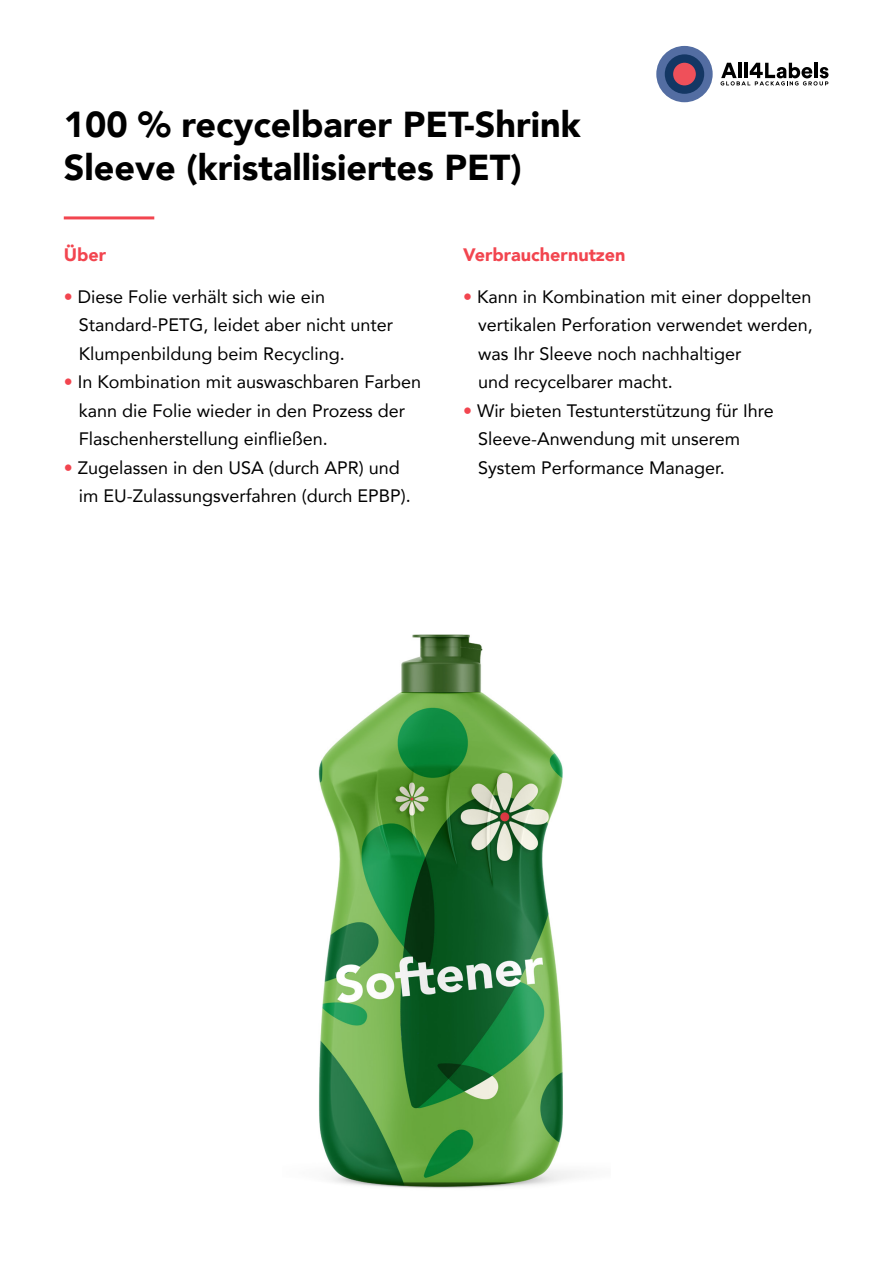
<style>
.page{position:relative;width:893px;height:1263px;background:#fff}
.page>*{position:absolute;margin:0;border:0;box-sizing:border-box;transform-origin:0 0}
.t1{font:900 36px/43.2px "Avenir";color:#000}
.t2{font:18px/28.5px "Avenir";color:#000}
.t3{font:900 18px "Avenir";color:#f2454f}
.s1{color:#f2454f}
</style>
<div class="page">
<img style="left:318px;top:634px;width:257px;height:554px">
<hr style="left:64px;top:216px;width:90px;height:3px;background:#f2454f">
<div style="left:656px;top:46px;width:57px;height:56px;background:#536da2;border-radius:50%"></div>
<div style="left:665px;top:54px;width:39px;height:40px;background:#143764;border-radius:50%"></div>
<div style="left:673px;top:63px;width:23px;height:22px;background:#ef505a;border-radius:50%"></div>
<svg style="left:721px;top:63px;width:107px;height:23px"></svg>
<p class="t1" style="left:64px;top:102px;width:519px">100 % recycelbarer PET-Shrink<br>Sleeve (kristallisiertes PET)</p>
<p class="t3" style="left:64px;top:239px;width:44px">Über</p>
<p class="t3" style="left:463px;top:239px;width:164px">Verbrauchernutzen</p>
<p class="t2" style="left:478px;top:282px;width:336px;text-indent:-15px"><span class="s1">•</span> Kann in Kombination mit einer doppelten vertikalen Perforation verwendet werden, was Ihr Sleeve noch nachhaltiger<br>und recycelbarer macht.</p>
<p class="t2" style="left:478px;top:396px;width:297px;text-indent:-15px"><span class="s1">•</span> Wir bieten Testunterstützung für Ihre<br>Sleeve-Anwendung mit unserem<br>System Performance Manager.</p>
<p class="t2" style="left:79px;top:282px;width:316px;text-indent:-15px"><span class="s1">•</span> Diese Folie verhält sich wie ein<br>Standard-PETG, leidet aber nicht unter<br>Klumpenbildung beim Recycling.</p>
<p class="t2" style="left:79px;top:367px;width:344px;text-indent:-15px"><span class="s1">•</span> In Kombination mit auswaschbaren Farben kann die Folie wieder in den Prozess der<br>Flaschenherstellung einfließen.</p>
<p class="t2" style="left:79px;top:453px;width:334px;text-indent:-15px"><span class="s1">•</span> Zugelassen in den USA (durch APR) und im EU-Zulassungsverfahren (durch EPBP).</p>
</div>
